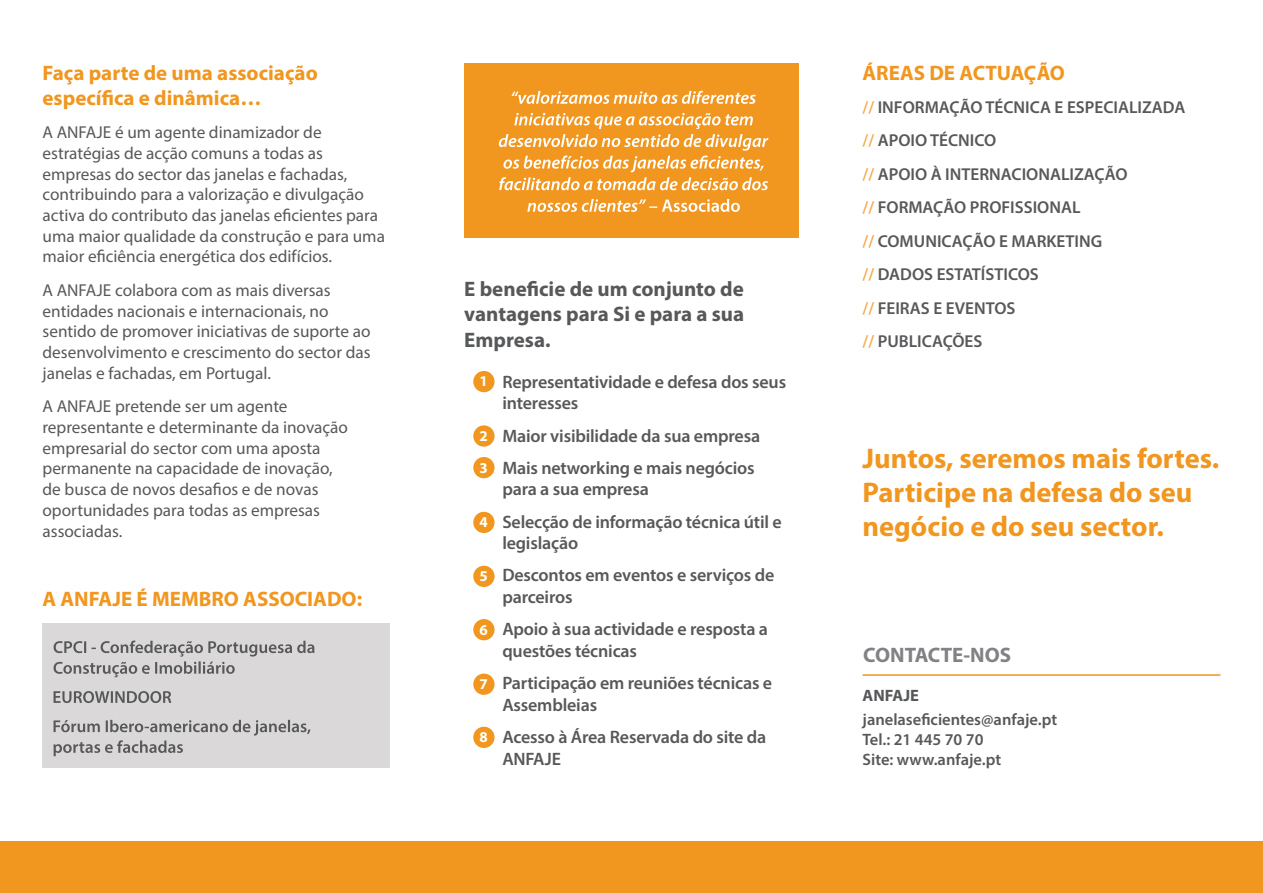
<style>
.page{position:relative;width:1263px;height:893px;background:#fff}
.page>*{position:absolute;margin:0;border:0;box-sizing:border-box;transform-origin:0 0}
.t1{font:700 28.5px/34.2px "Myriad Pro";color:#f1961f}
.t2{font:700 21px/25.2px "Myriad Pro";color:#f1961f}
.t3{font:700 21px/25.2px "Myriad Pro";color:#57585a;text-align:justify}
.t4{font:700 21px "Myriad Pro";color:#808285}
.t5{font:600 18px/21.6px "Myriad Pro";letter-spacing:-.01em;color:#57585a}
.t6{font:17.25px/20.7px "Myriad Pro";color:#57585a}
.t7{font:600 17.25px "Myriad Pro";color:#57585a}
.t8{font:600 16.5px "Myriad Pro";color:#57585a}
.t9{font:700 16.5px "Myriad Pro";color:#57585a}
.t10{font:700 15px "Myriad Pro";color:#fff}
.s1{color:#f4a84b}
</style>
<div class="page">
<div style="left:464px;top:64px;width:335px;height:174px;background:#f1961f"></div>
<svg style="left:511px;top:91px;width:245px;height:13px"></svg>
<svg style="left:499px;top:113px;width:269px;height:77px"></svg>
<svg style="left:527px;top:199px;width:213px;height:13px"></svg>
<div style="left:473px;top:371px;width:21px;height:21px;background:#f1961f;border-radius:50%"></div>
<div style="left:473px;top:425px;width:21px;height:22px;background:#f1961f;border-radius:50%"></div>
<div style="left:473px;top:457px;width:21px;height:21px;background:#f1961f;border-radius:50%"></div>
<div style="left:473px;top:512px;width:21px;height:21px;background:#f1961f;border-radius:50%"></div>
<div style="left:473px;top:566px;width:21px;height:21px;background:#f1961f;border-radius:50%"></div>
<div style="left:473px;top:619px;width:21px;height:21px;background:#f1961f;border-radius:50%"></div>
<div style="left:473px;top:674px;width:21px;height:21px;background:#f1961f;border-radius:50%"></div>
<div style="left:473px;top:727px;width:21px;height:21px;background:#f1961f;border-radius:50%"></div>
<div style="left:43px;top:623px;width:347px;height:144px;background:#dad8d8"></div>
<svg style="left:54px;top:640px;width:260px;height:37px"></svg>
<svg style="left:54px;top:691px;width:117px;height:12px"></svg>
<svg style="left:54px;top:720px;width:256px;height:36px"></svg>
<hr style="left:862px;top:674px;width:358px;height:2px;background:#f1961f">
<div style="left:0;top:842px;width:1263px;height:51px;background:#f1961f"></div>
<p class="t2" style="left:43px;top:59px;width:277px">Faça parte de uma associação específica e dinâmica…</p>
<p class="t6" style="left:43px;top:122px;width:344px">A ANFAJE é um agente dinamizador de estratégias de acção comuns a todas as empresas do sector das janelas e fachadas, contribuindo para a valorização e divulgação activa do contributo das janelas eficientes para uma maior qualidade da construção e para uma maior eficiência energética dos edifícios.</p>
<p class="t6" style="left:43px;top:279px;width:329px">A ANFAJE colabora com as mais diversas entidades nacionais e internacionais, no sentido de promover iniciativas de suporte ao desenvolvimento e crescimento do sector das janelas e fachadas, em Portugal.</p>
<p class="t6" style="left:43px;top:396px;width:307px">A ANFAJE pretende ser um agente representante e determinante da inovação empresarial do sector com uma aposta permanente na capacidade de inovação, de busca de novos desafios e de novas oportunidades para todas as empresas associadas.</p>
<p class="t2" style="left:43px;top:586px;width:321px">A ANFAJE É MEMBRO ASSOCIADO:</p>
<p class="t3" style="left:464px;top:276px;width:281px">E beneficie de um conjunto de vantagens para Si e para a sua Empresa.</p>
<p class="t10" style="left:480px;top:372px;width:10px">1</p>
<p class="t10" style="left:480px;top:426px;width:10px">2</p>
<p class="t10" style="left:480px;top:458px;width:10px">3</p>
<p class="t10" style="left:480px;top:512px;width:10px">4</p>
<p class="t10" style="left:480px;top:566px;width:10px">5</p>
<p class="t10" style="left:480px;top:620px;width:10px">6</p>
<p class="t10" style="left:480px;top:674px;width:10px">7</p>
<p class="t10" style="left:480px;top:727px;width:10px">8</p>
<p class="t5" style="left:502px;top:370px;width:285px">Representatividade e defesa dos seus interesses</p>
<p class="t5" style="left:502px;top:424px;width:259px">Maior visibilidade da sua empresa</p>
<p class="t5" style="left:502px;top:456px;width:254px">Mais networking e mais negócios para a sua empresa</p>
<p class="t5" style="left:502px;top:510px;width:281px">Selecção de informação técnica útil e legislação</p>
<p class="t5" style="left:502px;top:564px;width:273px">Descontos em eventos e serviços de parceiros</p>
<p class="t5" style="left:502px;top:618px;width:267px">Apoio à sua actividade e resposta a questões técnicas</p>
<p class="t5" style="left:502px;top:672px;width:271px">Participação em reuniões técnicas e<br>Assembleias</p>
<p class="t5" style="left:502px;top:726px;width:265px">Acesso à Área Reservada do site da<br>ANFAJE</p>
<p class="t2" style="left:862px;top:59px;width:204px">ÁREAS DE ACTUAÇÃO</p>
<p class="t7" style="left:862px;top:96px;width:324px"><span class="s1">//</span> INFORMAÇÃO TÉCNICA E ESPECIALIZADA</p>
<p class="t7" style="left:862px;top:130px;width:135px"><span class="s1">//</span> APOIO TÉCNICO</p>
<p class="t7" style="left:862px;top:163px;width:267px"><span class="s1">//</span> APOIO À INTERNACIONALIZAÇÃO</p>
<p class="t7" style="left:862px;top:197px;width:220px"><span class="s1">//</span> FORMAÇÃO PROFISSIONAL</p>
<p class="t7" style="left:862px;top:230px;width:241px"><span class="s1">//</span> COMUNICAÇÃO E MARKETING</p>
<p class="t7" style="left:862px;top:263px;width:178px"><span class="s1">//</span> DADOS ESTATÍSTICOS</p>
<p class="t7" style="left:862px;top:297px;width:154px"><span class="s1">//</span> FEIRAS E EVENTOS</p>
<p class="t7" style="left:862px;top:330px;width:121px"><span class="s1">//</span> PUBLICAÇÕES</p>
<p class="t1" style="left:862px;top:440px;width:358px">Juntos, seremos mais fortes.</p>
<p class="t1" style="left:862px;top:474px;width:331px">Participe na defesa do seu negócio e do seu sector.</p>
<p class="t4" style="left:863px;top:641px;width:149px">CONTACTE-NOS</p>
<p class="t9" style="left:862px;top:685px;width:58px">ANFAJE</p>
<p class="t8" style="left:862px;top:709px;width:196px">janelaseficientes@anfaje.pt</p>
<p class="t8" style="left:862px;top:729px;width:123px">Tel.: 21 445 70 70</p>
<p class="t8" style="left:862px;top:749px;width:140px">Site: www.anfaje.pt</p>
</div>
